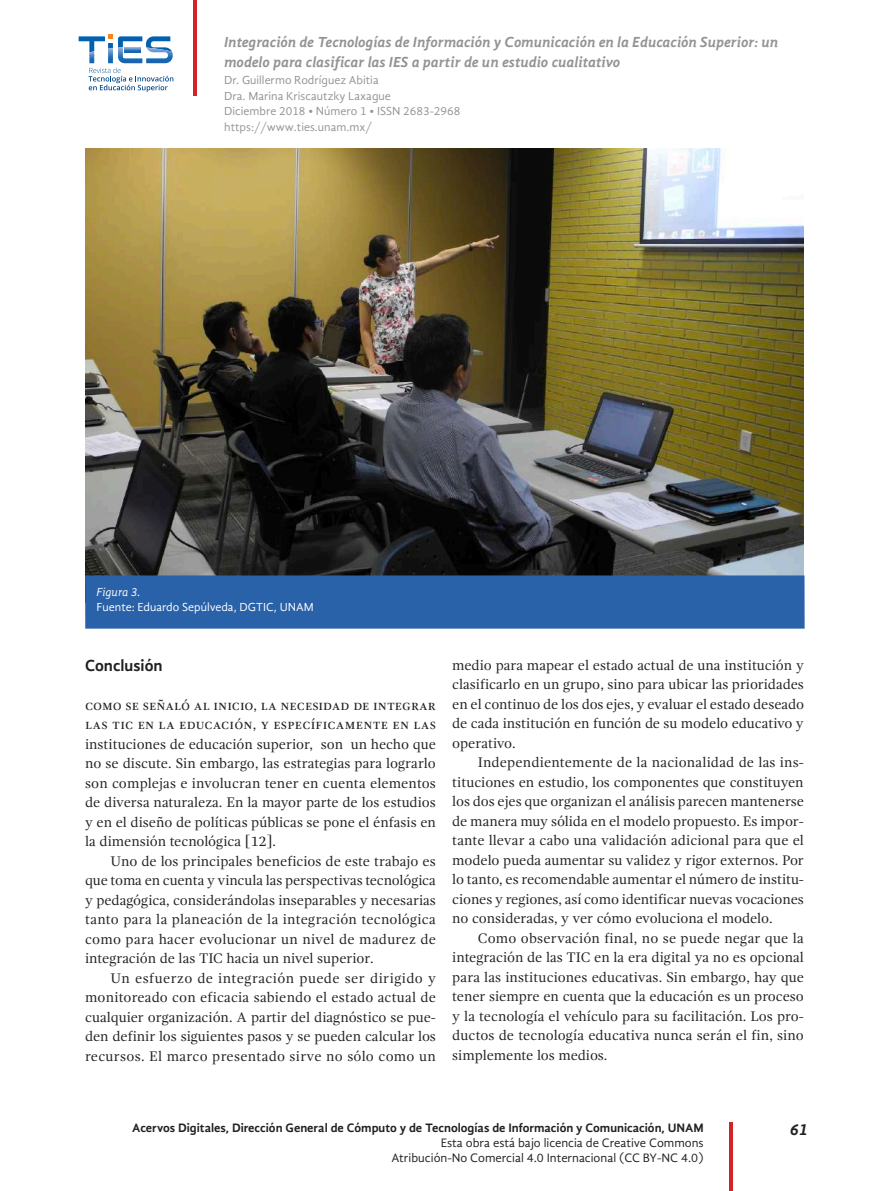
<style>
.page{position:relative;width:889px;height:1191px;background:#fff}
.page>*{position:absolute;margin:0;border:0;box-sizing:border-box;transform-origin:0 0}
.t1{font:700 16.5px "Gandhi Sans";color:#231f20}
.t2{font:italic 700 16.5px "Gandhi Sans";color:#231f20}
.t3{font:italic 700 15px/19.8px "Gandhi Sans";color:#929394}
.t4{font:14.25px/19.5px "Gandhi Serif";color:#231f20;text-align:justify}
.t5{font:12.6px/15px "Gandhi Sans";color:#231f20;text-align:right}
.t6{font:700 12.6px "Gandhi Sans";color:#231f20}
.t7{font:12px/15.8px "Gandhi Sans";color:#929394}
.t8{font:12px "Gandhi Sans";color:#fff}
.t9{font:12px "Gandhi Sans";color:#939598}
.t10{font:italic 12px "Gandhi Sans";color:#fff}
</style>
<div class="page">
<hr style="left:193px;top:0;width:3px;height:95px;background:#d1232a">
<hr style="left:729px;top:1121px;width:3px;height:70px;background:#d1232a">
<svg style="left:79px;top:34px;width:94px;height:58px"></svg>
<img style="left:85px;top:149px;width:719px;height:426px">
<div style="left:85px;top:575px;width:719px;height:53px;background:#2a62aa"></div>
<p class="t3" style="left:224px;top:32px;width:555px">Integración de Tecnologías de Información y Comunicación en la Educación Superior: un modelo para clasificar las IES a partir de un estudio cualitativo</p>
<p class="t7" style="left:224px;top:72px;width:238px">Dr. Guillermo Rodríguez Abitia<br>Dra. Marina Kriscautzky Laxague<br>Diciembre 2018 • Número 1 • ISSN 2683-2968</p>
<p class="t9" style="left:224px;top:120px;width:149px">https://www.ties.unam.mx/</p>
<p class="t10" style="left:96px;top:585px;width:45px">Figura 3.</p>
<p class="t8" style="left:96px;top:600px;width:219px">Fuente: Eduardo Sepúlveda, DGTIC, UNAM</p>
<p class="t1" style="left:85px;top:655px;width:79px">Conclusión</p>
<p class="t4" style="left:85px;top:695px;width:352px">Como se señaló al inicio, la necesidad de integrar las TIC</p>
<p class="t4" style="left:85px;top:714px;width:352px;text-indent:53px">en la educación, y específicamente en las instituciones de educación superior, son un hecho que no se discute. Sin embargo, las estrategias para lograrlo son complejas e involucran tener en cuenta elementos de diversa naturaleza. En la mayor parte de los estudios y en el diseño de políticas públicas se pone el énfasis en la dimensión tecnológica [12].</p>
<p class="t4" style="left:85px;top:851px;width:352px;text-indent:26px">Uno de los principales beneficios de este trabajo es que toma en cuenta y vincula las perspectivas tecnológica y pedagógica, considerándolas inseparables y necesarias tanto para la planeación de la integración tecnológica como para hacer evolucionar un nivel de madurez de integración de las TIC hacia un nivel superior.</p>
<p class="t4" style="left:85px;top:968px;width:352px;text-indent:26px">Un esfuerzo de integración puede ser dirigido y monitoreado con eficacia sabiendo el estado actual de cualquier organización. A partir del diagnóstico se pue&shy;den definir los siguientes pasos y se pueden calcular los recursos. El marco presentado sirve no sólo como un</p>
<p class="t4" style="left:452px;top:655px;width:353px">medio para mapear el estado actual de una institución y clasificarlo en un grupo, sino para ubicar las prioridades en el continuo de los dos ejes, y evaluar el estado deseado de cada institución en función de su modelo educativo y operativo.</p>
<p class="t4" style="left:452px;top:752px;width:353px;text-indent:26px">Independientemente de la nacionalidad de las ins&shy;tituciones en estudio, los componentes que constituyen los dos ejes que organizan el análisis parecen mantenerse de manera muy sólida en el modelo propuesto. Es impor&shy;tante llevar a cabo una validación adicional para que el modelo pueda aumentar su validez y rigor externos. Por lo tanto, es recomendable aumentar el número de institu&shy;ciones y regiones, así como identificar nuevas vocaciones no consideradas, y ver cómo evoluciona el modelo.</p>
<p class="t4" style="left:452px;top:928px;width:353px;text-indent:26px">Como observación final, no se puede negar que la integración de las TIC en la era digital ya no es opcional para las instituciones educativas. Sin embargo, hay que tener siempre en cuenta que la educación es un proceso y la tecnología el vehículo para su facilitación. Los pro&shy;ductos de tecnología educativa nunca serán el fin, sino simplemente los medios.</p>
<p class="t6" style="left:132px;top:1120px;width:573px">Acervos Digitales, Dirección General de Cómputo y de Tecnologías de Información y Comunicación, UNAM</p>
<p class="t2" style="left:790px;top:1119px;width:20px">61</p>
<p class="t5" style="left:391px;top:1134px;width:314px">Esta obra está bajo licencia de Creative Commons<br>Atribución-No Comercial 4.0 Internacional (CC BY-NC 4.0)</p>
</div>
